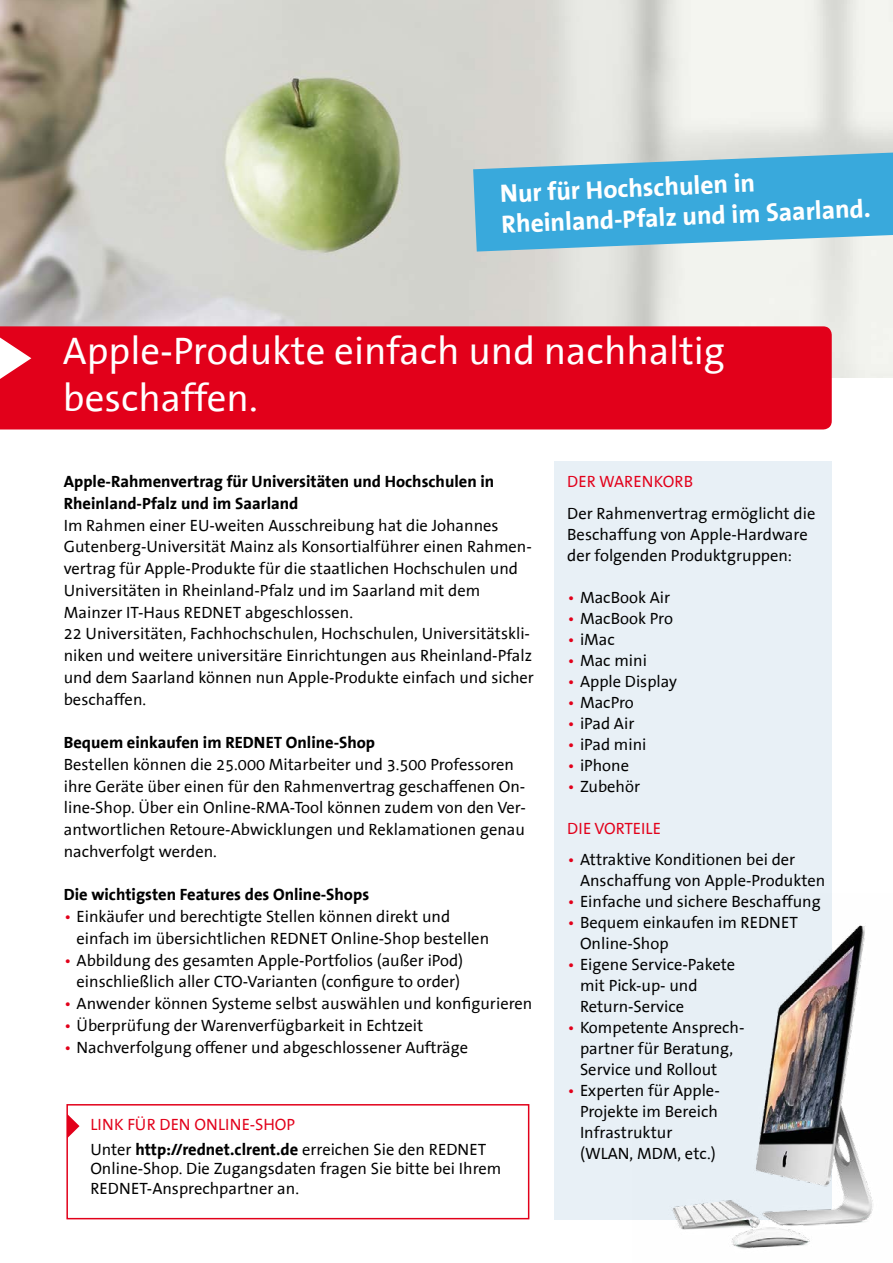
<style>
.page{position:relative;width:893px;height:1263px;background:#fff}
.page>*{position:absolute;margin:0;border:0;box-sizing:border-box;transform-origin:0 0}
.t1{font:39px/46.8px "The Sans Office";color:#fff}
.t2{font:700 25.5px/30.3px "The Sans Office";color:#fff}
.t3{font:16.5px/21.8px "The Sans Office";color:#000}
.t4{font:700 16.5px/21.8px "The Sans Office";color:#000}
.t5{font:16.5px "The Sans Office";color:#e2001a}
.s1{color:#e2001a}
.s2{font-weight:700}
</style>
<div class="page">
<div style="left:554px;top:461px;width:278px;height:758px;background:#e8f0f6"></div>
<img style="left:0;top:0;width:893px;height:377px">
<div style="left:0;top:326px;width:832px;height:103px;background:#e2001a"></div>
<svg style="left:0;top:338px;width:31px;height:41px"></svg>
<svg style="left:69px;top:1116px;width:11px;height:21px"></svg>
<div style="left:66px;top:1104px;width:463px;height:115px;border:2px solid #e2001a"></div>
<img style="left:632px;top:925px;width:241px;height:324px">
<svg style="left:473px;top:153px;width:420px;height:99px;background:#58b3db"></svg>
<h2 class="t2" style="left:500px;top:178px;width:371px;rotate:-2deg">Nur für Hochschulen in<br>Rheinland-Pfalz und im Saarland.</h2>
<h1 class="t1" style="left:63px;top:329px;width:664px">Apple-Produkte einfach und nachhaltig beschaffen.</h1>
<p class="t4" style="left:64px;top:471px;width:432px">Apple-Rahmenvertrag für Universitäten und Hochschulen in<br>Rheinland-Pfalz und im Saarland</p>
<p class="t3" style="left:64px;top:515px;width:472px">Im Rahmen einer EU-weiten Ausschreibung hat die Johannes Gutenberg-Universität Mainz als Konsortialführer einen Rahmen&shy;vertrag für Apple-Produkte für die staatlichen Hochschulen und Universitäten in Rheinland-Pfalz und im Saarland mit dem Mainzer IT-Haus REDNET abgeschlossen.<br>22 Universitäten, Fachhochschulen, Hochschulen, Universitätskli&shy;niken und weitere universitäre Einrichtungen aus Rheinland-Pfalz und dem Saarland können nun Apple-Produkte einfach und sicher beschaffen.</p>
<p class="t4" style="left:64px;top:732px;width:313px">Bequem einkaufen im REDNET Online-Shop</p>
<p class="t3" style="left:64px;top:754px;width:463px">Bestellen können die 25.000 Mitarbeiter und 3.500 Professoren ihre Geräte über einen für den Rahmenvertrag geschaffenen On&shy;line-Shop. Über ein Online-RMA-Tool können zudem von den Ver&shy;antwortlichen Retoure-Abwicklungen und Reklamationen genau nachverfolgt werden.</p>
<p class="t4" style="left:64px;top:884px;width:307px">Die wichtigsten Features des Online-Shops</p>
<p class="t3" style="left:77px;top:906px;width:414px;text-indent:-13px"><span class="s1">•</span> Einkäufer und berechtigte Stellen können direkt und einfach im übersichtlichen REDNET Online-Shop bestellen</p>
<p class="t3" style="left:64px;top:950px;width:401px;text-align:center"><span class="s1">•</span> Abbildung des gesamten Apple-Portfolios (außer iPod) einschließlich aller CTO-Varianten (configure to order)</p>
<p class="t3" style="left:64px;top:993px;width:470px"><span class="s1">•</span> Anwender können Systeme selbst auswählen und konfigurieren</p>
<p class="t3" style="left:64px;top:1015px;width:361px"><span class="s1">•</span> Überprüfung der Warenverfügbarkeit in Echtzeit</p>
<p class="t3" style="left:64px;top:1037px;width:406px"><span class="s1">•</span> Nachverfolgung offener und abgeschlossener Aufträge</p>
<p class="t3" style="left:90px;top:1113px;width:397px;line-height:24px"><span class="s1">LINK FÜR DEN ONLINE-SHOP<br></span>Unter <span class="s2">http://rednet.clrent.de</span> erreichen Sie den REDNET</p>
<p class="t3" style="left:90px;top:1159px;width:413px;line-height:19.8px">Online-Shop. Die Zugangsdaten fragen Sie bitte bei Ihrem<br>REDNET-Ansprechpartner an.</p>
<p class="t5" style="left:567px;top:473px;width:127px">DER WARENKORB</p>
<p class="t3" style="left:567px;top:503px;width:250px;line-height:21px">Der Rahmenvertrag ermöglicht die<br>Beschaffung von Apple-Hardware der folgenden Produktgruppen:</p>
<p class="t3" style="left:567px;top:587px;width:105px"><span class="s1">•</span> MacBook Air</p>
<p class="t3" style="left:567px;top:608px;width:107px"><span class="s1">•</span> MacBook Pro</p>
<p class="t3" style="left:567px;top:629px;width:49px"><span class="s1">•</span> iMac</p>
<p class="t3" style="left:567px;top:650px;width:81px"><span class="s1">•</span> Mac mini</p>
<p class="t3" style="left:567px;top:671px;width:111px"><span class="s1">•</span> Apple Display</p>
<p class="t3" style="left:567px;top:692px;width:68px"><span class="s1">•</span> MacPro</p>
<p class="t3" style="left:567px;top:713px;width:69px"><span class="s1">•</span> iPad Air</p>
<p class="t3" style="left:567px;top:734px;width:81px"><span class="s1">•</span> iPad mini</p>
<p class="t3" style="left:567px;top:755px;width:63px"><span class="s1">•</span> iPhone</p>
<p class="t3" style="left:567px;top:776px;width:74px"><span class="s1">•</span> Zubehör</p>
<p class="t5" style="left:567px;top:820px;width:95px">DIE VORTEILE</p>
<p class="t3" style="left:580px;top:850px;width:247px;line-height:21px;text-indent:-13px"><span class="s1">•</span> Attraktive Konditionen bei der<br>Anschaffung von Apple-Produkten</p>
<p class="t3" style="left:567px;top:891px;width:255px"><span class="s1">•</span> Einfache und sichere Beschaffung</p>
<p class="t3" style="left:580px;top:913px;width:220px;line-height:21px;text-indent:-13px"><span class="s1">•</span> Bequem einkaufen im REDNET<br>Online-Shop</p>
<p class="t3" style="left:580px;top:955px;width:157px;line-height:21px;text-indent:-13px"><span class="s1">•</span> Eigene Service-Pakete mit Pick-up- und<br>Return-Service</p>
<p class="t3" style="left:580px;top:1018px;width:166px;line-height:21px;text-indent:-13px"><span class="s1">•</span> Kompetente Ansprech&shy;partner für Beratung,<br>Service und Rollout</p>
<p class="t3" style="left:580px;top:1081px;width:141px;line-height:21px;text-indent:-13px"><span class="s1">•</span> Experten für Apple-<br>Projekte im Bereich<br>Infrastruktur (WLAN, MDM, etc.)</p>
</div>
